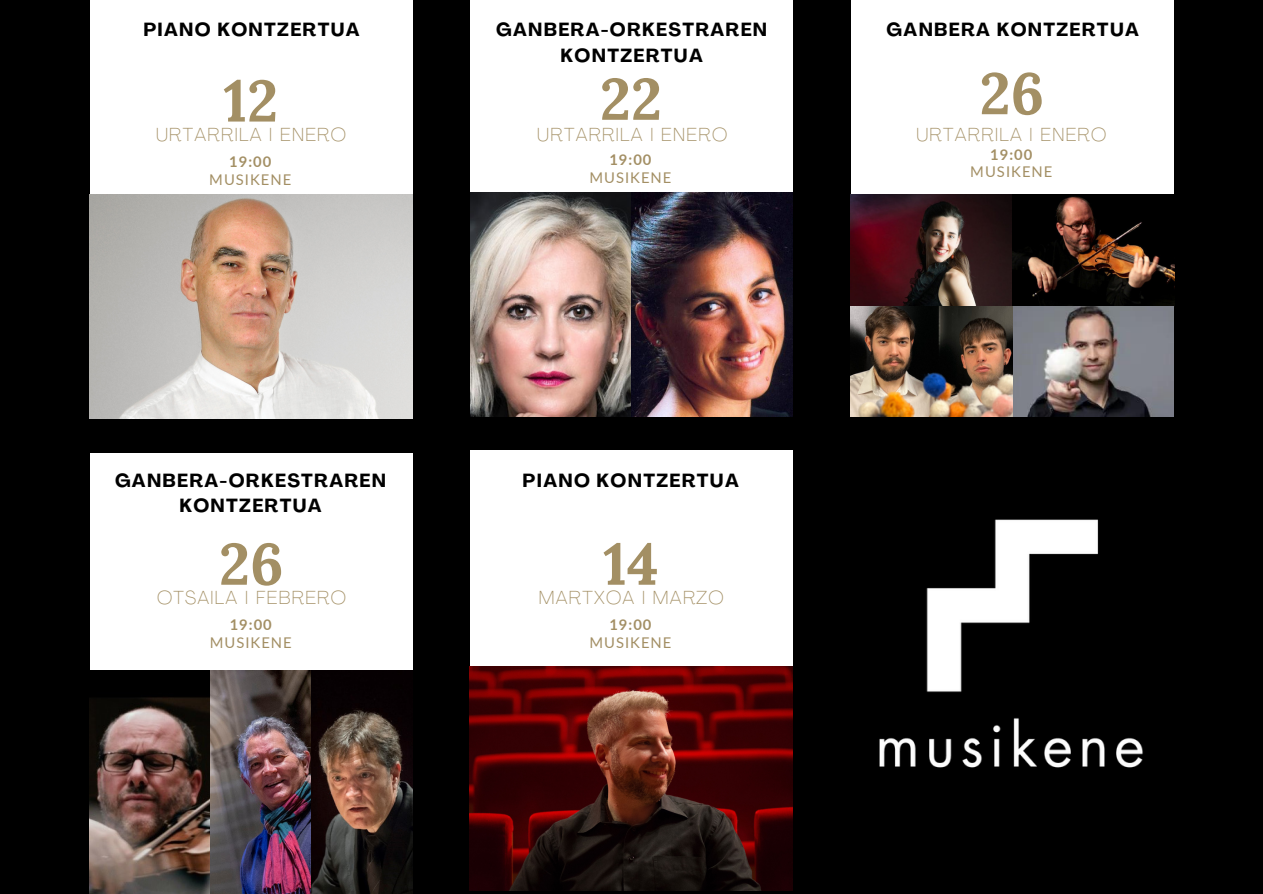
<style>
.page{position:relative;width:1263px;height:894px;background:#fff}
.page>*{position:absolute;margin:0;border:0;box-sizing:border-box;transform-origin:0 0}
.t1{font:700 58.35px "Lora";color:#a38f64}
.t2{font:700 18.75px/25.8px "Agrandir";letter-spacing:.07em;color:#000;text-align:center}
.t3{font:100 18.75px "Agrandir";letter-spacing:.07em;color:#a38f64}
.t4{font:14.7px "Lato";letter-spacing:.07em;color:#a38f64}
.t5{font:700 14.7px "Lato";letter-spacing:.07em;color:#a38f64}
</style>
<div class="page">
<div style="left:0;top:0;width:1263px;height:893px;background:#000"></div>
<div style="left:90px;top:0;width:323px;height:399px;background:#fff"></div>
<img style="left:89px;top:195px;width:323px;height:223px">
<div style="left:470px;top:0;width:323px;height:399px;background:#fff"></div>
<img style="left:470px;top:193px;width:323px;height:224px">
<div style="left:470px;top:450px;width:323px;height:423px;background:#fff"></div>
<img style="left:469px;top:666px;width:323px;height:224px">
<div style="left:90px;top:453px;width:323px;height:423px;background:#fff"></div>
<img style="left:89px;top:670px;width:222px;height:223px">
<img style="left:311px;top:670px;width:101px;height:223px">
<div style="left:851px;top:0;width:322px;height:400px;background:#fff"></div>
<img style="left:850px;top:195px;width:324px;height:221px">
<img style="left:879px;top:519px;width:264px;height:249px">
<p class="t2" style="left:143px;top:19px;width:218px">PIANO KONTZERTUA</p>
<p class="t1" style="left:223px;top:63px;width:56px">12</p>
<p class="t5" style="left:229px;top:153px;width:44px">19:00</p>
<p class="t4" style="left:209px;top:170px;width:84px">MUSIKENE</p>
<p class="t3" style="left:156px;top:127px;width:192px">URTARRILA I ENERO</p>
<p class="t2" style="left:496px;top:19px;width:273px">GANBERA-ORKESTRAREN<br>KONTZERTUA</p>
<p class="t1" style="left:600px;top:61px;width:64px">22</p>
<p class="t5" style="left:609px;top:151px;width:44px">19:00</p>
<p class="t4" style="left:589px;top:168px;width:84px">MUSIKENE</p>
<p class="t3" style="left:537px;top:127px;width:192px">URTARRILA I ENERO</p>
<p class="t2" style="left:887px;top:19px;width:254px">GANBERA KONTZERTUA</p>
<p class="t1" style="left:979px;top:55px;width:66px">26</p>
<p class="t5" style="left:990px;top:145px;width:44px">19:00</p>
<p class="t4" style="left:970px;top:163px;width:84px">MUSIKENE</p>
<p class="t3" style="left:916px;top:127px;width:192px">URTARRILA I ENERO</p>
<p class="t2" style="left:115px;top:469px;width:273px">GANBERA-ORKESTRAREN<br>KONTZERTUA</p>
<p class="t2" style="left:523px;top:469px;width:218px">PIANO KONTZERTUA</p>
<p class="t1" style="left:219px;top:526px;width:66px">26</p>
<p class="t5" style="left:230px;top:615px;width:44px">19:00</p>
<p class="t4" style="left:210px;top:633px;width:84px">MUSIKENE</p>
<p class="t3" style="left:157px;top:589px;width:190px">OTSAILA I FEBRERO</p>
<p class="t1" style="left:603px;top:526px;width:57px">14</p>
<p class="t5" style="left:609px;top:615px;width:44px">19:00</p>
<p class="t4" style="left:589px;top:633px;width:84px">MUSIKENE</p>
<p class="t3" style="left:539px;top:589px;width:186px">MARTXOA I MARZO</p>
</div>
